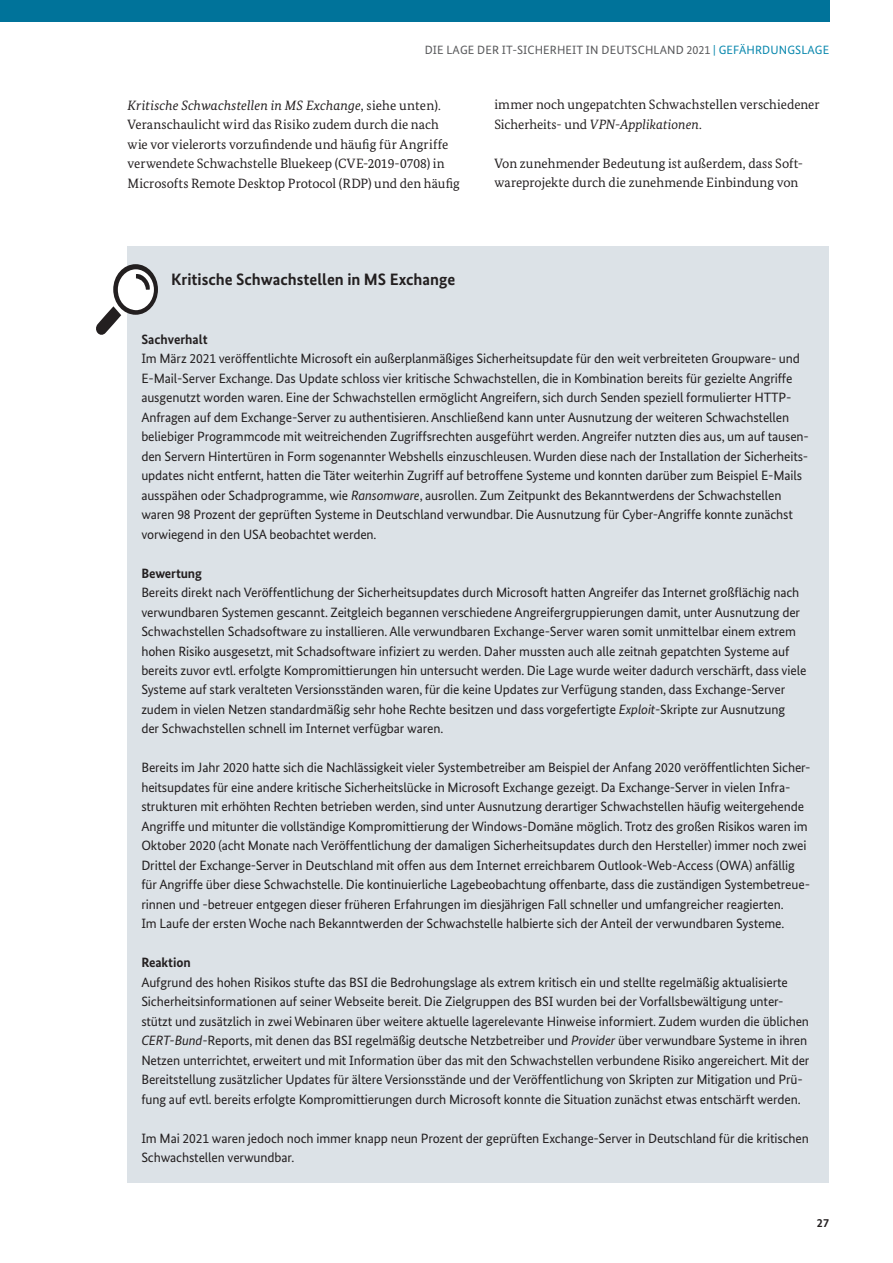
<style>
.page{position:relative;width:893px;height:1263px;background:#fff}
.page>*{position:absolute;margin:0;border:0;box-sizing:border-box;transform-origin:0 0}
.t1{font:700 16.5px "Bundes Sans";color:#231f20}
.t2{font:13.5px/19.5px "Bundes Sans";letter-spacing:-.01em;color:#231f20}
.t3{font:13.5px/19.5px "Bundes Serif";color:#231f20}
.t4{font:700 13.5px "Bundes Sans";letter-spacing:-.01em;color:#231f20}
.t5{font:12px "Bundes Sans";letter-spacing:.01em;color:#57585a}
.t6{font:700 12px "Bundes Sans";color:#231f20}
.s1{color:#0887ad}
.s2{font-style:italic}
</style>
<div class="page">
<div style="left:0;top:0;width:829px;height:21px;background:#00739a"></div>
<div style="left:127px;top:246px;width:702px;height:936px;background:#dce2e7"></div>
<svg style="left:96px;top:264px;width:62px;height:71px"></svg>
<p class="t5" style="left:425px;top:43px;width:406px">DIE LAGE DER IT-SICHERHEIT IN DEUTSCHLAND 2021 <span class="s1">| GEFÄHRDUNGSLAGE</span></p>
<p class="t3" style="left:128px;top:95px;width:334px"><span class="s2">Kritische Schwachstellen in MS Exchange</span>, siehe unten).<br>Veranschaulicht wird das Risiko zudem durch die nach wie vor vielerorts vorzufindende und häufig für Angriffe verwendete Schwachstelle Bluekeep (CVE-2019-0708) in Microsofts Remote Desktop Protocol (RDP) und den häufig</p>
<p class="t3" style="left:494px;top:95px;width:327px">immer noch ungepatchten Schwachstellen verschiedener<br>Sicherheits- und <span class="s2">VPN</span>-<span class="s2">Applikationen</span>.</p>
<p class="t3" style="left:494px;top:153px;width:310px">Von zunehmender Bedeutung ist außerdem, dass Soft&shy;wareprojekte durch die zunehmende Einbindung von</p>
<h3 class="t1" style="left:171px;top:269px;width:286px">Kritische Schwachstellen in MS Exchange</h3>
<h4 class="t4" style="left:141px;top:331px;width:68px">Sachverhalt</h4>
<p class="t2" style="left:141px;top:348px;width:669px">Im März 2021 veröffentlichte Microsoft ein außerplanmäßiges Sicherheitsupdate für den weit verbreiteten Groupware- und E-Mail-Server Exchange. Das Update schloss vier kritische Schwachstellen, die in Kombination bereits für gezielte Angriffe ausgenutzt worden waren. Eine der Schwachstellen ermöglicht Angreifern, sich durch Senden speziell formulierter HTTP-Anfragen auf dem Exchange-Server zu authentisieren. Anschließend kann unter Ausnutzung der weiteren Schwachstellen beliebiger Programmcode mit weitreichenden Zugriffsrechten ausgeführt werden. Angreifer nutzten dies aus, um auf tausen&shy;den Servern Hintertüren in Form sogenannter Webshells einzuschleusen. Wurden diese nach der Installation der Sicherheits&shy;updates nicht entfernt, hatten die Täter weiterhin Zugriff auf betroffene Systeme und konnten darüber zum Beispiel E-Mails ausspähen oder Schadprogramme, wie <span class="s2">Ransomware</span>, ausrollen. Zum Zeitpunkt des Bekanntwerdens der Schwachstellen waren 98 Prozent der geprüften Systeme in Deutschland verwundbar. Die Ausnutzung für Cyber-Angriffe konnte zunächst vorwiegend in den USA beobachtet werden.</p>
<h4 class="t4" style="left:141px;top:565px;width:62px">Bewertung</h4>
<p class="t2" style="left:141px;top:582px;width:667px">Bereits direkt nach Veröffentlichung der Sicherheitsupdates durch Microsoft hatten Angreifer das Internet großflächig nach verwundbaren Systemen gescannt. Zeitgleich begannen verschiedene Angreifergruppierungen damit, unter Ausnutzung der Schwachstellen Schadsoftware zu installieren. Alle verwundbaren Exchange-Server waren somit unmittelbar einem extrem hohen Risiko ausgesetzt, mit Schadsoftware infiziert zu werden. Daher mussten auch alle zeitnah gepatchten Systeme auf bereits zuvor evtl. erfolgte Kompromittierungen hin untersucht werden. Die Lage wurde weiter dadurch verschärft, dass viele Systeme auf stark veralteten Versionsständen waren, für die keine Updates zur Verfügung standen, dass Exchange-Server zudem in vielen Netzen standardmäßig sehr hohe Rechte besitzen und dass vorgefertigte <span class="s2">Exploit</span>-Skripte zur Ausnutzung<br>der Schwachstellen schnell im Internet verfügbar waren.</p>
<p class="t2" style="left:141px;top:758px;width:671px">Bereits im Jahr 2020 hatte sich die Nachlässigkeit vieler Systembetreiber am Beispiel der Anfang 2020 veröffentlichten Sicher&shy;heitsupdates für eine andere kritische Sicherheitslücke in Microsoft Exchange gezeigt. Da Exchange-Server in vielen Infra&shy;strukturen mit erhöhten Rechten betrieben werden, sind unter Ausnutzung derartiger Schwachstellen häufig weitergehende Angriffe und mitunter die vollständige Kompromittierung der Windows-Domäne möglich. Trotz des großen Risikos waren im Oktober 2020 (acht Monate nach Veröffentlichung der damaligen Sicherheitsupdates durch den Hersteller) immer noch zwei Drittel der Exchange-Server in Deutschland mit offen aus dem Internet erreichbarem Outlook-Web-Access (OWA) anfällig für Angriffe über diese Schwachstelle. Die kontinuierliche Lagebeobachtung offenbarte, dass die zuständigen Systembetreue&shy;rinnen und -betreuer entgegen dieser früheren Erfahrungen im diesjährigen Fall schneller und umfangreicher reagierten.<br>Im Laufe der ersten Woche nach Bekanntwerden der Schwachstelle halbierte sich der Anteil der verwundbaren Systeme.</p>
<h4 class="t4" style="left:141px;top:954px;width:51px">Reaktion</h4>
<p class="t2" style="left:141px;top:972px;width:670px">Aufgrund des hohen Risikos stufte das BSI die Bedrohungslage als extrem kritisch ein und stellte regelmäßig aktualisierte Sicherheitsinformationen auf seiner Webseite bereit. Die Zielgruppen des BSI wurden bei der Vorfallsbewältigung unter&shy;stützt und zusätzlich in zwei Webinaren über weitere aktuelle lagerelevante Hinweise informiert. Zudem wurden die üblichen <span class="s2">CERT-Bund-</span>Reports, mit denen das BSI regelmäßig deutsche Netzbetreiber und <span class="s2">Provider</span> über verwundbare Systeme in ihren Netzen unterrichtet, erweitert und mit Information über das mit den Schwachstellen verbundene Risiko angereichert. Mit der Bereitstellung zusätzlicher Updates für ältere Versionsstände und der Veröffentlichung von Skripten zur Mitigation und Prü&shy;fung auf evtl. bereits erfolgte Kompromittierungen durch Microsoft konnte die Situation zunächst etwas entschärft werden.</p>
<p class="t2" style="left:141px;top:1128px;width:669px">Im Mai 2021 waren jedoch noch immer knapp neun Prozent der geprüften Exchange-Server in Deutschland für die kritischen<br>Schwachstellen verwundbar.</p>
<p class="t6" style="left:817px;top:1215px;width:14px">27</p>
</div>
